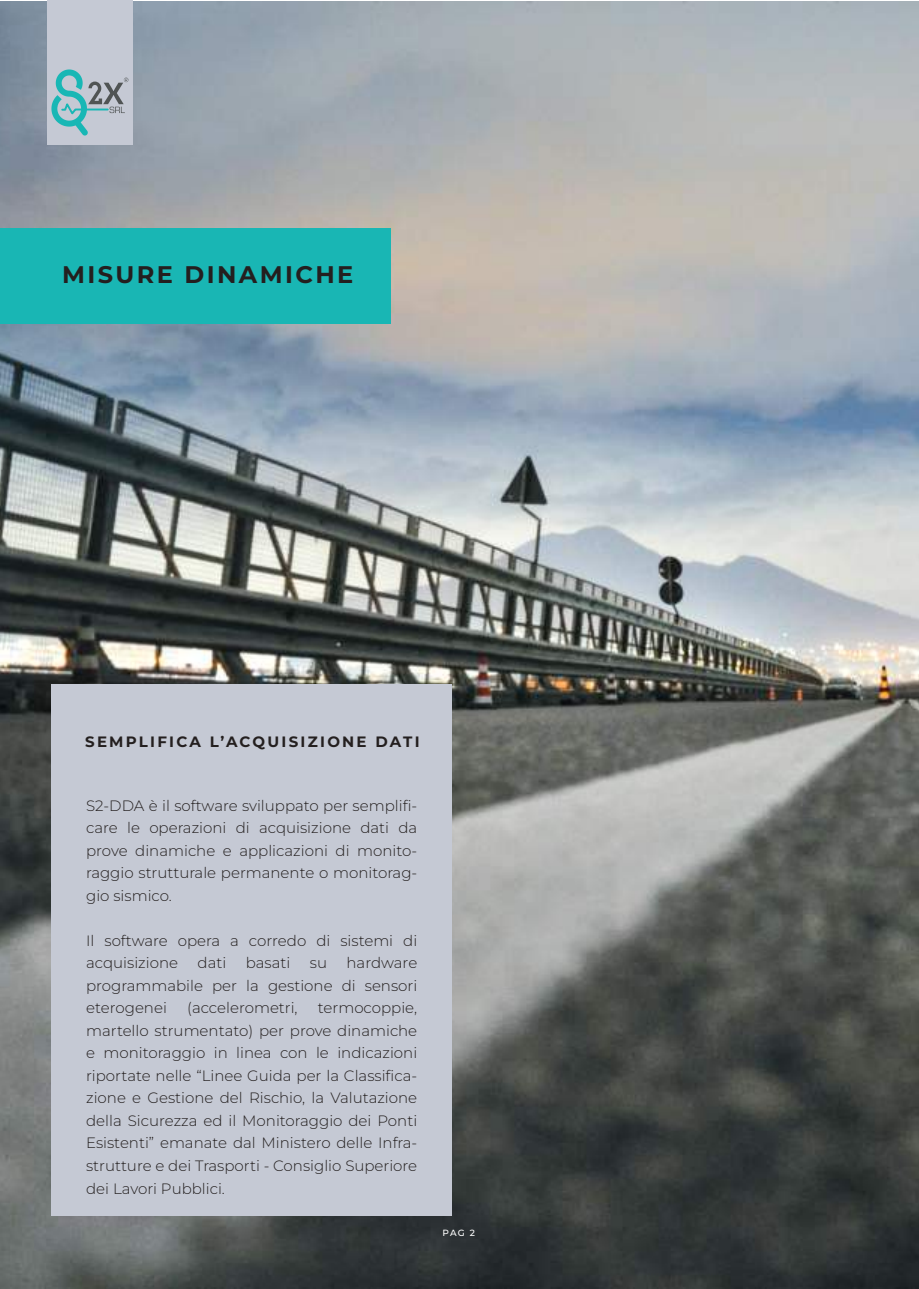
<style>
.page{position:relative;width:919px;height:1289px;background:#fff}
.page>*{position:absolute;margin:0;border:0;box-sizing:border-box;transform-origin:0 0}
.t1{font:700 24px "Montserrat";letter-spacing:.1em;color:#241f1f}
.t2{font:300 15px/22.5px "Montserrat";color:#241f1f;text-align:justify}
.t3{font:700 15px "Montserrat";letter-spacing:.15em;color:#241f1f}
.t4{font:500 9px "Montserrat";color:#fff}
</style>
<div class="page">
<img style="left:0;top:1px;width:918px;height:1287px">
<div style="left:0;top:229px;width:390px;height:95px;background:#19b6b4"></div>
<div style="left:51px;top:684px;width:401px;height:532px;background:#c5c9d4"></div>
<div style="left:47px;top:0;width:86px;height:145px;background:#c5c9d4"></div>
<svg style="left:51px;top:69px;width:77px;height:66px"></svg>
<h1 class="t1" style="left:62px;top:259px;width:292px">MISURE DINAMICHE</h1>
<p class="t3" style="left:85px;top:732px;width:336px">SEMPLIFICA L’ACQUISIZIONE DATI</p>
<p class="t2" style="left:86px;top:793px;width:332px">S2-DDA è il software sviluppato per semplifi&shy;care le operazioni di acquisizione dati da prove dinamiche e applicazioni di monito&shy;raggio strutturale permanente o monitorag&shy;gio sismico.</p>
<p class="t2" style="left:86px;top:928px;width:332px">Il software opera a corredo di sistemi di acquisizione</p>
<p class="t2" style="left:86px;top:951px;width:332px;text-indent:260px">hardware programmabile per la gestione di sensori eterogenei</p>
<p class="t2" style="left:197px;top:951px;width:30px">dati</p>
<p class="t2" style="left:246px;top:951px;width:46px">basati</p>
<p class="t2" style="left:310px;top:951px;width:19px">su</p>
<p class="t2" style="left:187px;top:996px;width:112px">(accelerometri,</p>
<p class="t2" style="left:86px;top:996px;width:332px;text-indent:232px">termocoppie, martello strumentato) per prove dinamiche e monitoraggio in linea con le indicazioni riportate nelle “Linee Guida per la Classifica&shy;zione e Gestione del Rischio, la Valutazione della Sicurezza ed il Monitoraggio dei Ponti Esistenti” emanate dal Ministero delle Infra&shy;strutture e dei Trasporti - Consiglio Superiore dei Lavori Pubblici.</p>
<p class="t4" style="left:442px;top:1227px;width:34px">PAG 2</p>
</div>
